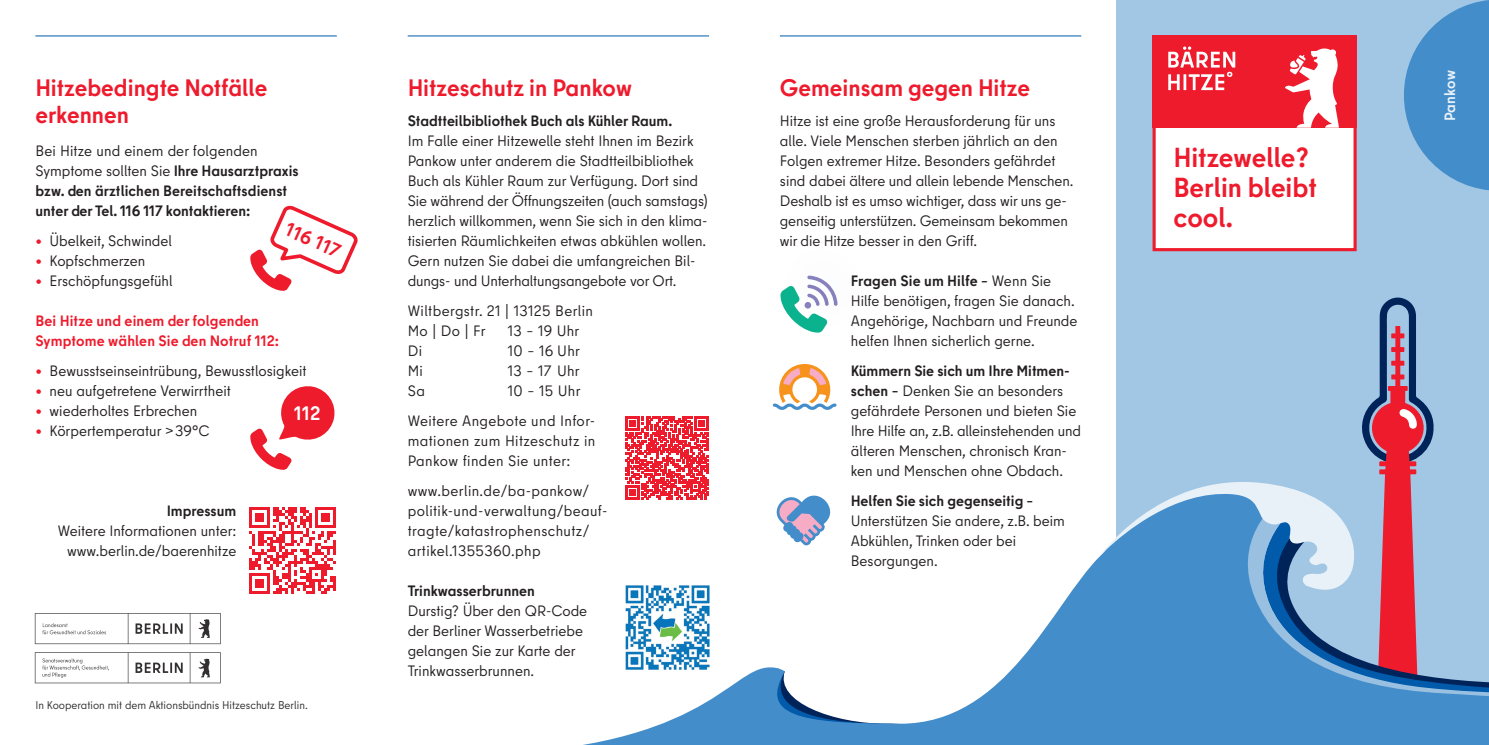
<style>
.page{position:relative;width:1489px;height:745px;background:#fff}
.page>*{position:absolute;margin:0;border:0;box-sizing:border-box;transform-origin:0 0}
.t1{font:700 27.5px/30px "Berlin Type";color:#ee1b2d}
.t2{font:700 23.75px/27.5px "Berlin Type";color:#ee1b2d}
.t3{font:700 19.38px "Berlin Type";color:#ee1b2d}
.t4{font:700 19.38px "Berlin Type";color:#fff}
.t5{font:15px/20px "Berlin Type";color:#231f20}
.t6{font:15px/20px "Berlin Type";letter-spacing:.025em;color:#231f20}
.t7{font:700 15px/20px "Berlin Type";color:#231f20}
.t8{font:700 15px/20px "Berlin Type";letter-spacing:.01em;color:#ee1b2d}
.t9{font:700 15px "Berlin Type";letter-spacing:.01em;color:#e8f1f8}
.t10{font:11.25px "Berlin Type";color:#312f30}
.s1{font-weight:400}
.s2{font-weight:700;color:#ee1b2d}
.s3{font-weight:700;color:#fff}
.s4{font-weight:700}
</style>
<div class="page">
<div style="left:1116px;top:0;width:372px;height:744px;background:#a2c7e4"></div>
<svg style="left:1404px;top:0;width:84px;height:190px"></svg>
<hr style="left:408px;top:35px;width:300px;height:1px;background:#015aaa">
<hr style="left:780px;top:35px;width:300px;height:1px;background:#015aaa">
<div style="left:1153px;top:126px;width:201px;height:123px;background:#fff"></div>
<div style="left:1152px;top:124px;width:204px;height:127px;border:3px solid #ee1b2d"></div>
<svg style="left:772px;top:364px;width:64px;height:45px"></svg>
<svg style="left:780px;top:275px;width:57px;height:57px"></svg>
<div style="left:804px;top:302px;width:7px;height:6px;background:#8781bd;border-radius:50%"></div>
<div style="left:1152px;top:35px;width:204px;height:93px;background:#ee1b2d"></div>
<svg style="left:1285px;top:48px;width:53px;height:80px"></svg>
<svg style="left:1168px;top:46px;width:67px;height:44px"></svg>
<svg style="left:625px;top:416px;width:83px;height:51px"></svg>
<hr style="left:36px;top:35px;width:300px;height:1px;background:#015aaa">
<svg style="left:250px;top:205px;width:108px;height:85px"></svg>
<svg style="left:250px;top:386px;width:85px;height:83px"></svg>
<svg style="left:35px;top:613px;width:186px;height:30px"></svg>
<svg style="left:35px;top:652px;width:186px;height:30px"></svg>
<svg style="left:249px;top:507px;width:87px;height:86px"></svg>
<hr style="left:333px;top:575px;width:3px;height:15px;background:#ee1b2d">
<svg style="left:588px;top:467px;width:900px;height:277px"></svg>
<svg style="left:1098px;top:297px;width:336px;height:412px"></svg>
<h2 class="t2" style="left:35px;top:74px;width:233px">Hitzebedingte Notfälle erkennen</h2>
<p class="t7" style="left:35px;top:140px;width:265px"><span class="s1">Bei Hitze und einem der folgenden Symptome sollten Sie</span> Ihre Hausarztpraxis bzw. den ärztlichen Bereitschaftsdienst unter der Tel. 116 117 kontaktieren:</p>
<p class="t5" style="left:35px;top:230px;width:138px"><span class="s2">•</span> Übelkeit, Schwindel</p>
<p class="t5" style="left:35px;top:250px;width:111px"><span class="s2">•</span> Kopfschmerzen</p>
<p class="t5" style="left:35px;top:270px;width:139px"><span class="s2">•</span> Erschöpfungsgefühl</p>
<p class="t8" style="left:35px;top:310px;width:245px">Bei Hitze und einem der folgenden<br>Symptome wählen Sie den Notruf 112:</p>
<p class="t5" style="left:35px;top:360px;width:272px"><span class="s2">•</span> Bewusstseinseintrübung, Bewusstlosigkeit</p>
<p class="t5" style="left:35px;top:380px;width:197px"><span class="s2">•</span> neu aufgetretene Verwirrtheit</p>
<p class="t5" style="left:35px;top:400px;width:163px"><span class="s2">•</span> wiederholtes Erbrechen</p>
<p class="t5" style="left:35px;top:420px;width:175px"><span class="s2">•</span> Körpertemperatur &gt;39°C</p>
<p class="t3" style="left:292px;top:216px;width:60px;rotate:24deg">116 117</p>
<p class="t4" style="left:294px;top:400px;width:28px">112</p>
<p class="t7" style="left:167px;top:500px;width:71px">Impressum</p>
<p class="t5" style="left:58px;top:520px;width:180px;text-align:right">Weitere Informationen unter: www.berlin.de/baerenhitze</p>
<p class="t10" style="left:35px;top:698px;width:274px">In Kooperation mit dem Aktionsbündnis Hitzeschutz Berlin.</p>
<h2 class="t2" style="left:408px;top:74px;width:225px">Hitzeschutz in Pankow</h2>
<p class="t7" style="left:408px;top:110px;width:266px">Stadtteilbibliothek Buch als Kühler Raum.</p>
<p class="t5" style="left:408px;top:130px;width:301px">Im Falle einer Hitzewelle steht Ihnen im Bezirk Pankow unter anderem die Stadtteilbibliothek Buch als Kühler Raum zur Verfügung. Dort sind Sie während der Öffnungszeiten (auch samstags) herzlich willkommen, wenn Sie sich in den klima&shy;tisierten Räumlichkeiten etwas abkühlen wollen.<br>Gern nutzen Sie dabei die umfangreichen Bil&shy;dungs- und Unterhaltungsangebote vor Ort.</p>
<p class="t6" style="left:408px;top:300px;width:187px">Wiltbergstr. 21 | 13125 Berlin<br>Mo | Do | Fr</p>
<p class="t5" style="left:508px;top:320px;width:73px">13 – 19 Uhr</p>
<p class="t5" style="left:408px;top:340px;width:16px">Di</p>
<p class="t5" style="left:508px;top:340px;width:74px">10 – 16 Uhr</p>
<p class="t5" style="left:408px;top:360px;width:17px">Mi</p>
<p class="t5" style="left:508px;top:360px;width:73px">13 – 17 Uhr</p>
<p class="t5" style="left:408px;top:380px;width:19px">Sa</p>
<p class="t6" style="left:408px;top:375px;width:189px;line-height:30px;text-indent:100px">10 – 15 Uhr<br>Weitere Angebote und Infor-</p>
<p class="t6" style="left:408px;top:430px;width:189px">mationen zum Hitzeschutz in<br>Pankow finden Sie unter:</p>
<p class="t6" style="left:408px;top:480px;width:201px">www.berlin.de/ba-pankow/ politik-und-verwaltung/beauf&shy;tragte/katastrophenschutz/ artikel.1355360.php</p>
<p class="t7" style="left:408px;top:580px;width:129px">Trinkwasserbrunnen</p>
<p class="t5" style="left:408px;top:600px;width:181px">Durstig? Über den QR-Code der Berliner Wasserbetriebe gelangen Sie zur Karte der<br>Trinkwasserbrunnen.</p>
<h2 class="t2" style="left:780px;top:74px;width:251px">Gemeinsam gegen Hitze</h2>
<p class="t5" style="left:780px;top:110px;width:295px">Hitze ist eine große Herausforderung für uns alle. Viele Menschen sterben jährlich an den Folgen extremer Hitze. Besonders gefährdet sind dabei ältere und allein lebende Menschen.<br>Deshalb ist es umso wichtiger, dass wir uns ge&shy;genseitig unterstützen. Gemeinsam bekommen wir die Hitze besser in den Griff.</p>
<p class="t5" style="left:850px;top:270px;width:228px;text-indent:-14px"><span class="s3">•</span> <span class="s4">Fragen Sie um Hilfe –</span> Wenn Sie Hilfe benötigen, fragen Sie danach.<br>Angehörige, Nachbarn und Freunde helfen Ihnen sicherlich gerne.</p>
<p class="t5" style="left:850px;top:360px;width:232px;text-indent:-14px"><span class="s3">•</span> <span class="s4">Kümmern Sie sich um Ihre Mitmen&shy;schen –</span> Denken Sie an besonders gefährdete Personen und bieten Sie Ihre Hilfe an, z.B. alleinstehenden und älteren Menschen, chronisch Kran&shy;ken und Menschen ohne Obdach.</p>
<p class="t5" style="left:850px;top:490px;width:215px;text-indent:-14px"><span class="s3">•</span> <span class="s4">Helfen Sie sich gegenseitig –<br></span>Unterstützen Sie andere, z.B. beim<br>Abkühlen, Trinken oder bei<br>Besorgungen.</p>
<h1 class="t1" style="left:1173px;top:142px;width:145px">Hitzewelle?<br>Berlin bleibt cool.</h1>
<p class="t9" style="left:1439px;top:121px;width:52px;rotate:-90deg">Pankow</p>
</div>
